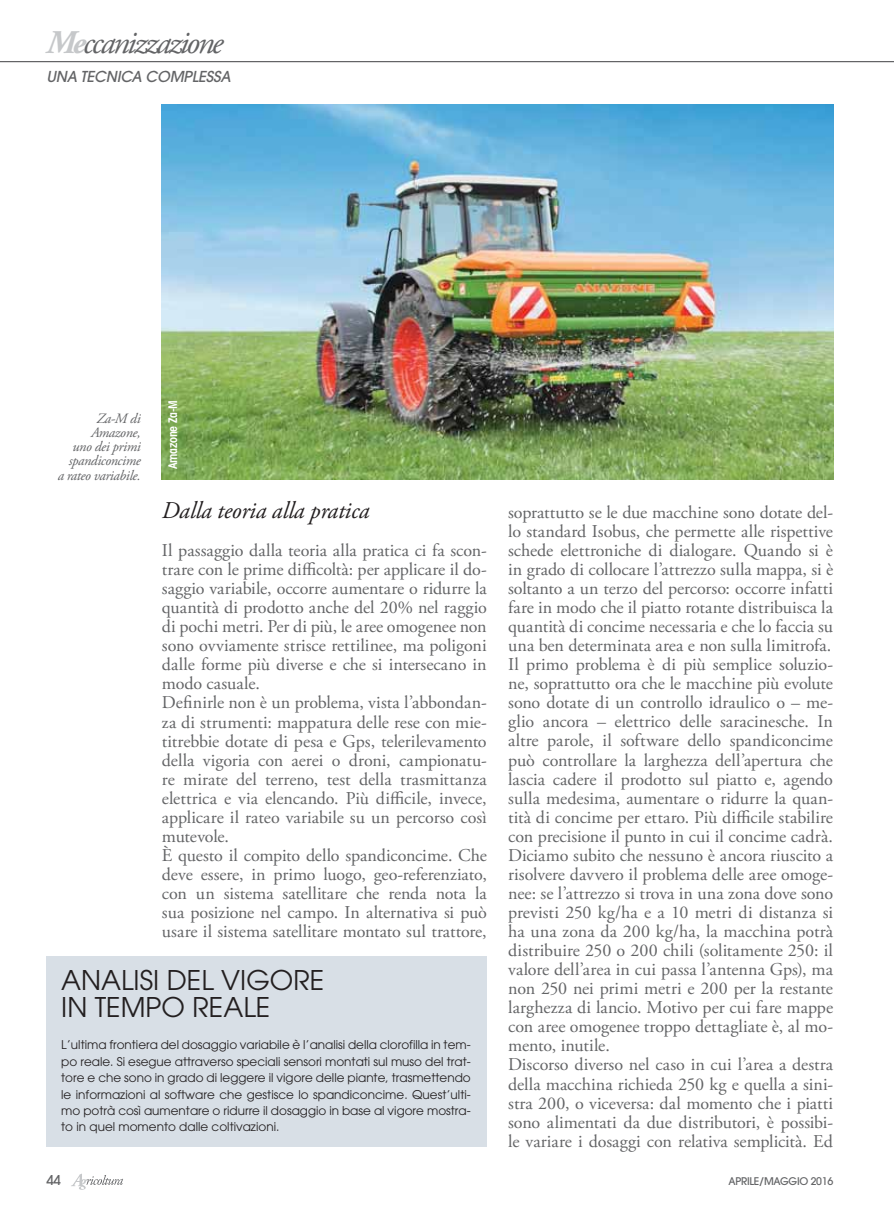
<style>
.page{position:relative;width:894px;height:1207px;background:#fff}
.page>*{position:absolute;margin:0;border:0;box-sizing:border-box;transform-origin:0 0}
.t1{font:italic 33px "Adobe Garamond Pro";letter-spacing:-.07em;color:#636466}
.t2{font:27px/27px "Avant Garde";color:#231f20}
.t3{font:italic 24px "Adobe Garamond Pro";letter-spacing:-.01em;color:#231f20}
.t4{font:18px/19px "Adobe Garamond Pro";color:#636466}
.t5{font:italic 500 15px "Avant Garde";letter-spacing:-.01em;color:#636466}
.t6{font:italic 14.25px/14.2px "Adobe Garamond Pro";letter-spacing:-.025em;color:#636466;text-align:right}
.t7{font:500 13.5px "Avant Garde";color:#636466}
.t8{font:12px/16.4px "Avant Garde";color:#231f20;text-align:justify}
.t9{font:600 condensed 12px "Avant Garde";letter-spacing:-.03em;color:#fff}
.t10{font:500 10.5px "Avant Garde";letter-spacing:-.025em;color:#636466}
.s1{font-weight:700;color:#c6c8ca}
</style>
<div class="page">
<svg style="left:71px;top:1173px;width:52px;height:16px"></svg>
<hr style="left:0;top:61px;width:894px;height:1px;background:#636466">
<img style="left:162px;top:104px;width:671px;height:375px">
<div style="left:46px;top:956px;width:441px;height:190px;background:#d8dfe6"></div>
<h1 class="t1" style="left:46px;top:27px;width:178px"><span class="s1">Me</span>ccanizzazione</h1>
<p class="t5" style="left:46px;top:71px;width:186px">UNA TECNICA COMPLESSA</p>
<p class="t6" style="left:58px;top:411px;width:84px">Za-M di<br>Amazone,<br>uno dei primi spandiconcime<br>a rateo variabile.</p>
<p class="t9" style="left:168px;top:469px;width:70px;rotate:-90deg">Amazone Za-M</p>
<h3 class="t3" style="left:162px;top:498px;width:209px">Dalla teoria alla pratica</h3>
<p class="t4" style="left:162px;top:541px;width:326px">Il passaggio dalla teoria alla pratica ci fa scon&shy;trare con le prime difficoltà: per applicare il do&shy;saggio variabile, occorre aumentare o ridurre la quantità di prodotto anche del 20% nel raggio di pochi metri. Per di più, le aree omogenee non sono ovviamente strisce rettilinee, ma poligoni dalle forme più diverse e che si intersecano in modo casuale.<br>Definirle non è un problema, vista l’abbondan&shy;za di strumenti: mappatura delle rese con mie&shy;titrebbie dotate di pesa e Gps, telerilevamento della vigoria con aerei o droni, campionatu&shy;re mirate del terreno, test della trasmittanza elettrica e via elencando. Più difficile, invece, applicare il rateo variabile su un percorso così mutevole.<br>È questo il compito dello spandiconcime. Che deve essere, in primo luogo, geo-referenziato, con un sistema satellitare che renda nota la sua posizione nel campo. In alternativa si può usare il sistema satellitare montato sul trattore,</p>
<h2 class="t2" style="left:61px;top:968px;width:264px">ANALISI DEL VIGORE<br>IN TEMPO REALE</h2>
<p class="t8" style="left:61px;top:1037px;width:411px">L’ultima frontiera del dosaggio variabile è l’analisi della clorofilla in tem&shy;po reale. Si esegue attraverso speciali sensori montati sul muso del trat&shy;tore e che sono in grado di leggere il vigore delle piante, trasmettendo le informazioni al software che gestisce lo spandiconcime. Quest’ulti&shy;mo potrà così aumentare o ridurre il dosaggio in base al vigore mostra&shy;to in quel momento dalle coltivazioni.</p>
<p class="t4" style="left:508px;top:503px;width:326px">soprattutto se le due macchine sono dotate del&shy;lo standard Isobus, che permette alle rispettive schede elettroniche di dialogare. Quando si è in grado di collocare l’attrezzo sulla mappa, si è soltanto a un terzo del percorso: occorre infatti fare in modo che il piatto rotante distribuisca la quantità di concime necessaria e che lo faccia su una ben determinata area e non sulla limitrofa.<br>Il primo problema è di più semplice soluzio&shy;ne, soprattutto ora che le macchine più evolute sono dotate di un controllo idraulico o – me&shy;glio ancora – elettrico delle saracinesche. In altre parole, il software dello spandiconcime può controllare la larghezza dell’apertura che lascia cadere il prodotto sul piatto e, agendo sulla medesima, aumentare o ridurre la quan&shy;tità di concime per ettaro. Più difficile stabilire con precisione il punto in cui il concime cadrà.<br>Diciamo subito che nessuno è ancora riuscito a risolvere davvero il problema delle aree omoge&shy;nee: se l’attrezzo si trova in una zona dove sono previsti 250 kg/ha e a 10 metri di distanza si ha una zona da 200 kg/ha, la macchina potrà distribuire 250 o 200 chili (solitamente 250: il valore dell’area in cui passa l’antenna Gps), ma non 250 nei primi metri e 200 per la restante larghezza di lancio. Motivo per cui fare mappe con aree omogenee troppo dettagliate è, al mo&shy;mento, inutile.<br>Discorso diverso nel caso in cui l’area a destra della macchina richieda 250 kg e quella a sini&shy;stra 200, o viceversa: dal momento che i piatti sono alimentati da due distributori, è possibi&shy;le variare i dosaggi con relativa semplicità. Ed</p>
<p class="t7" style="left:46px;top:1174px;width:16px">44</p>
<p class="t10" style="left:728px;top:1176px;width:106px">APRILE/MAGGIO 2016</p>
</div>
